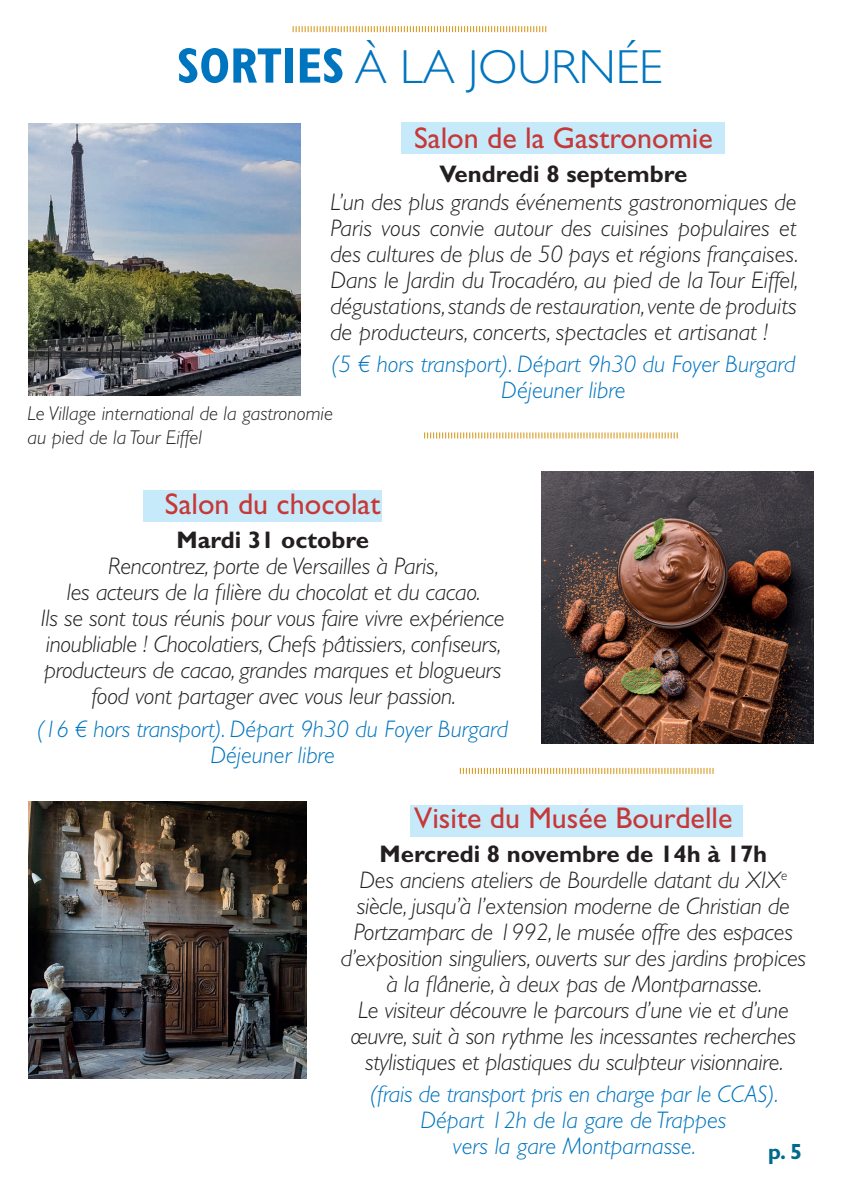
<style>
.page{position:relative;width:842px;height:1191px;background:#fff}
.page>*{position:absolute;margin:0;border:0;box-sizing:border-box;transform-origin:0 0}
.t1{font:300 48px "Gill Sans Std";color:#0075bf}
.t2{font:30px "Gill Sans Std";color:#c73838}
.t3{font:italic 300 24px/26px "Gill Sans Std";letter-spacing:-.01em;color:#231f20;text-align:center}
.t4{font:italic 300 24px/26px "Gill Sans Std";color:#0075bf;text-align:center}
.t5{font:700 24px "Gill Sans Std";color:#231f20}
.t6{font:700 22px "Gill Sans Std";color:#016a8a}
.t7{font:italic 300 20px/24px "Gill Sans Std";color:#231f20}
.s1{font-weight:700;font-stretch:condensed;font-size:50px}
.s2{font-weight:700;font-style:normal}
</style>
<div class="page">
<svg style="left:293px;top:26px;width:253px;height:6px"></svg>
<svg style="left:424px;top:432px;width:254px;height:6px"></svg>
<svg style="left:460px;top:768px;width:253px;height:6px"></svg>
<img style="left:28px;top:123px;width:272px;height:272px">
<img style="left:541px;top:471px;width:273px;height:272px">
<img style="left:28px;top:801px;width:278px;height:278px">
<div style="left:143px;top:490px;width:239px;height:31px;background:#c6eafa"></div>
<div style="left:410px;top:805px;width:333px;height:32px;background:#c6eafa"></div>
<div style="left:402px;top:122px;width:323px;height:31px;background:#c6eafa"></div>
<h1 class="t1" style="left:177px;top:40px;width:487px"><span class="s1">SORTIES</span> À LA JOURNÉE</h1>
<p class="t2" style="left:414px;top:120px;width:300px">Salon de la Gastronomie</p>
<p class="t5" style="left:440px;top:159px;width:249px">Vendredi 8 septembre</p>
<p class="t3" style="left:330px;top:190px;width:470px;text-align:justify">L’un des plus grands événements gastronomiques de Paris vous convie autour des cuisines populaires et des cultures de plus de 50 pays et régions françaises.<br>Dans le Jardin du Trocadéro, au pied de la Tour Eiffel, dégustations, stands de restauration, vente de produits de producteurs, concerts, spectacles et artisanat !</p>
<p class="t4" style="left:332px;top:351px;width:465px">(5 € hors transport). Départ 9h30 du Foyer Burgard<br>Déjeuner libre</p>
<p class="t7" style="left:28px;top:402px;width:307px">Le Village international de la gastronomie au pied de la Tour Eiffel</p>
<p class="t2" style="left:165px;top:487px;width:217px">Salon du chocolat</p>
<p class="t5" style="left:176px;top:526px;width:194px">Mardi 31 octobre</p>
<p class="t3" style="left:41px;top:554px;width:465px">Rencontrez, porte de Versailles à Paris,<br>les acteurs de la filière du chocolat et du cacao.<br>Ils se sont tous réunis pour vous faire vivre expérience inoubliable ! Chocolatiers, Chefs pâtissiers, confiseurs, producteurs de cacao, grandes marques et blogueurs food vont partager avec vous leur passion.</p>
<p class="t4" style="left:37px;top:715px;width:472px">(16 € hors transport). Départ 9h30 du Foyer Burgard<br>Déjeuner libre</p>
<p class="t2" style="left:414px;top:800px;width:320px">Visite du Musée Bourdelle</p>
<p class="t3" style="left:341px;top:841px;width:467px"><span class="s2">Mercredi 8 novembre de 14h à 17h<br></span>Des anciens ateliers de Bourdelle datant du XIX<sup>e </sup>siècle, jusqu’à l’extension moderne de Christian de Portzamparc de 1992, le musée offre des espaces d’exposition singuliers, ouverts sur des jardins propices à la flânerie, à deux pas de Montparnasse.<br>Le visiteur découvre le parcours d’une vie et d’une œuvre, suit à son rythme les incessantes recherches stylistiques et plastiques du sculpteur visionnaire.</p>
<p class="t4" style="left:370px;top:1081px;width:410px">(frais de transport pris en charge par le CCAS).<br>Départ 12h de la gare de Trappes<br>vers la gare Montparnasse.</p>
<p class="t6" style="left:768px;top:1138px;width:36px">p. 5</p>
</div>
